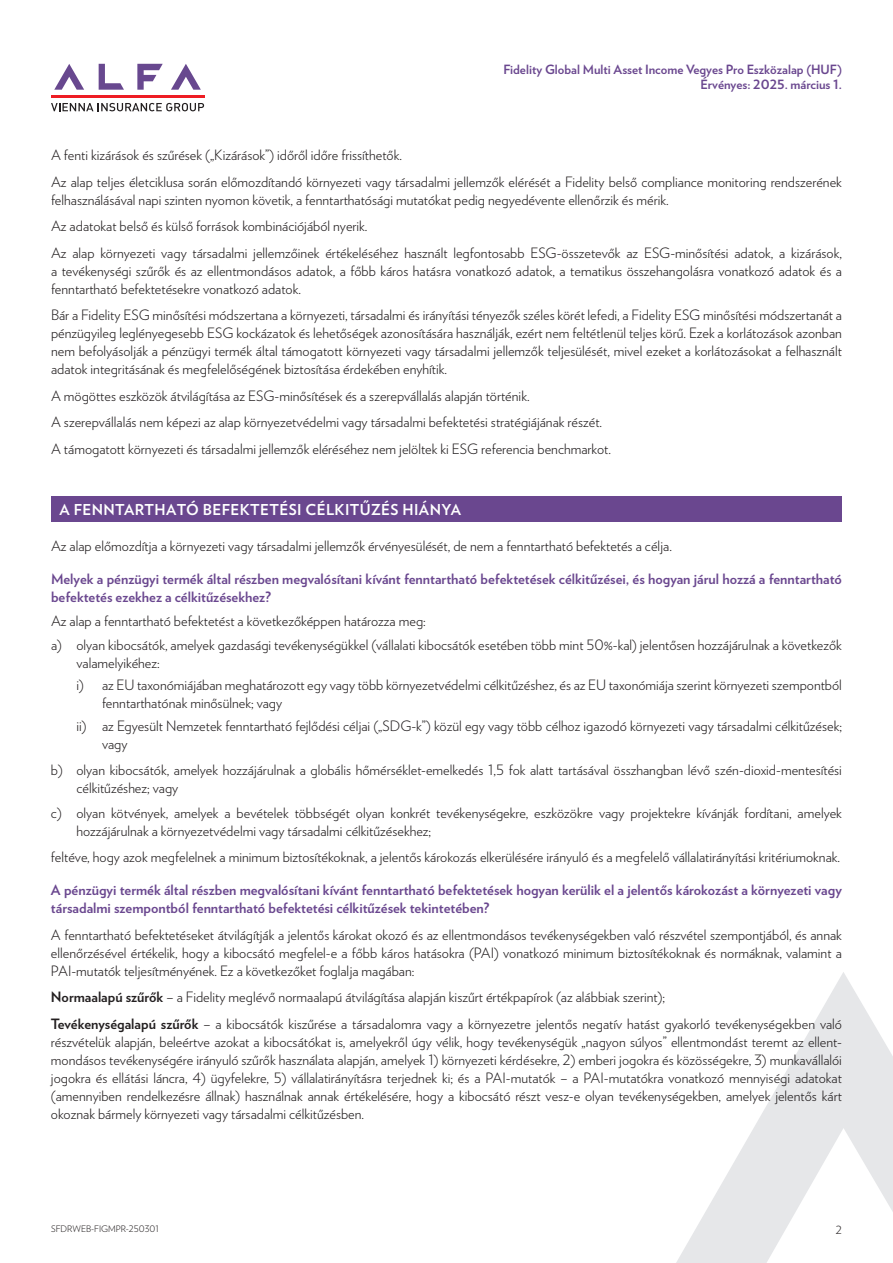
<style>
.page{position:relative;width:893px;height:1263px;background:#fff}
.page>*{position:absolute;margin:0;border:0;box-sizing:border-box;transform-origin:0 0}
.t1{font:700 15px "Verlag";letter-spacing:.025em;color:#fff}
.t2{font:300 14.25px/18px "Verlag";color:#231f20}
.t3{font:700 14.25px/18px "Verlag";color:#6a478f}
.t4{font:700 12.75px/15px "Verlag";color:#6a478f;text-align:right}
.t5{font:300 11.25px "Verlag";color:#231f20}
.t6{font:300 9px "Verlag";color:#231f20}
.s1{font-weight:700}
</style>
<div class="page">
<svg style="left:171px;top:64px;width:30px;height:26px"></svg>
<svg style="left:137px;top:64px;width:26px;height:26px"></svg>
<svg style="left:99px;top:64px;width:25px;height:26px"></svg>
<svg style="left:54px;top:64px;width:30px;height:26px"></svg>
<hr style="left:51px;top:95px;width:153px;height:3px;background:#ee1d23">
<svg style="left:51px;top:103px;width:153px;height:8px"></svg>
<svg style="left:676px;top:972px;width:217px;height:291px"></svg>
<div style="left:51px;top:496px;width:791px;height:25px;background:#6a478f"></div>
<p class="t4" style="left:503px;top:61px;width:340px">Fidelity Global Multi Asset Income Vegyes Pro Eszközalap (HUF)<br>Érvényes: 2025. március 1.</p>
<p class="t2" style="left:51px;top:141px;width:792px;line-height:26.5px">A fenti kizárások és szűrések („Kizárások”) időről időre frissíthetők.<br>Az alap teljes életciklusa során előmozdítandó környezeti vagy társadalmi jellemzők elérését a Fidelity belső compliance monitoring rendszerének</p>
<p class="t2" style="left:51px;top:186px;width:792px;line-height:26.5px">felhasználásával napi szinten nyomon követik, a fenntarthatósági mutatókat pedig negyedévente ellenőrzik és mérik.<br>Az adatokat belső és külső források kombinációjából nyerik.<br>Az alap környezeti vagy társadalmi jellemzőinek értékeléséhez használt legfontosabb ESG-összetevők az ESG-minősítési adatok, a kizárások,</p>
<p class="t2" style="left:51px;top:261px;width:792px">a tevékenységi szűrők és az ellentmondásos adatok, a főbb káros hatásra vonatkozó adatok, a tematikus összehangolásra vonatkozó adatok és a fenntartható befektetésekre vonatkozó adatok.</p>
<p class="t2" style="left:51px;top:305px;width:792px;text-align:justify">Bár a Fidelity ESG minősítési módszertana a környezeti, társadalmi és irányítási tényezők széles körét lefedi, a Fidelity ESG minősítési módszertanát a pénzügyileg leglényegesebb ESG kockázatok és lehetőségek azonosítására használják, ezért nem feltétlenül teljes körű. Ezek a korlátozások azonban nem befolyásolják a pénzügyi termék által támogatott környezeti vagy társadalmi jellemzők teljesülését, mivel ezeket a korlátozásokat a felhasznált adatok integritásának és megfelelőségének biztosítása érdekében enyhítik.</p>
<p class="t2" style="left:51px;top:382px;width:561px;line-height:26.5px">A mögöttes eszközök átvilágítása az ESG-minősítések és a szerepvállalás alapján történik.<br>A szerepvállalás nem képezi az alap környezetvédelmi vagy társadalmi befektetési stratégiájának részét.<br>A támogatott környezeti és társadalmi jellemzők eléréséhez nem jelöltek ki ESG referencia benchmarkot.</p>
<p class="t1" style="left:60px;top:497px;width:403px">A FENNTARTHATÓ BEFEKTETÉSI CÉLKITŰZÉS HIÁNYA</p>
<p class="t2" style="left:51px;top:536px;width:622px">Az alap előmozdítja a környezeti vagy társadalmi jellemzők érvényesülését, de nem a fenntartható befektetés a célja.</p>
<p class="t3" style="left:51px;top:569px;width:792px">Melyek a pénzügyi termék által részben megvalósítani kívánt fenntartható befektetések célkitűzései, és hogyan járul hozzá a fenntartható befektetés ezekhez a célkitűzésekhez?</p>
<p class="t2" style="left:51px;top:608px;width:792px;line-height:24.5px">Az alap a fenntartható befektetést a következőképpen határozza meg:<br>a) olyan kibocsátók, amelyek gazdasági tevékenységükkel (vállalati kibocsátók esetében több mint 50%-kal) jelentősen hozzájárulnak a következők</p>
<p class="t2" style="left:77px;top:651px;width:767px;line-height:22.2px">valamelyikéhez:<br>i) az EU taxonómiájában meghatározott egy vagy több környezetvédelmi célkitűzéshez, és az EU taxonómiája szerint környezeti szempontból</p>
<p class="t2" style="left:77px;top:691px;width:767px;line-height:22.2px;text-indent:26px">fenntarthatónak minősülnek; vagy<br>ii) az Egyesült Nemzetek fenntartható fejlődési céljai („SDG-k”) közül egy vagy több célhoz igazodó környezeti vagy társadalmi célkitűzések;</p>
<p class="t2" style="left:51px;top:729px;width:792px;line-height:26.5px;text-indent:51px">vagy<br>b) olyan kibocsátók, amelyek hozzájárulnak a globális hőmérséklet-emelkedés 1,5 fok alatt tartásával összhangban lévő szén-dioxid-mentesítési</p>
<p class="t2" style="left:51px;top:775px;width:792px;line-height:24.5px;text-indent:26px">célkitűzéshez; vagy<br>c) olyan kötvények, amelyek a bevételek többségét olyan konkrét tevékenységekre, eszközökre vagy projektekre kívánják fordítani, amelyek</p>
<p class="t2" style="left:51px;top:816px;width:791px;line-height:26.5px;text-indent:26px">hozzájárulnak a környezetvédelmi vagy társadalmi célkitűzésekhez;<br>feltéve, hogy azok megfelelnek a minimum biztosítékoknak, a jelentős károkozás elkerülésére irányuló és a megfelelő vállalatirányítási kritériumoknak.</p>
<p class="t3" style="left:51px;top:880px;width:792px">A pénzügyi termék által részben megvalósítani kívánt fenntartható befektetések hogyan kerülik el a jelentős károkozást a környezeti vagy társadalmi szempontból fenntartható befektetési célkitűzések tekintetében?</p>
<p class="t2" style="left:51px;top:925px;width:792px;text-align:justify">A fenntartható befektetéseket átvilágítják a jelentős károkat okozó és az ellentmondásos tevékenységekben való részvétel szempontjából, és annak ellenőrzésével értékelik, hogy a kibocsátó megfelel-e a főbb káros hatásokra (PAI) vonatkozó minimum biztosítékoknak és normáknak, valamint a PAI-mutatók teljesítményének. Ez a következőket foglalja magában:</p>
<p class="t2" style="left:51px;top:983px;width:792px;line-height:26.5px"><span class="s1">Normaalapú szűrők</span> – a Fidelity meglévő normaalapú átvilágítása alapján kiszűrt értékpapírok (az alábbiak szerint);<br><span class="s1">Tevékenységalapú szűrők</span> – a kibocsátók kiszűrése a társadalomra vagy a környezetre jelentős negatív hatást gyakorló tevékenységekben való</p>
<p class="t2" style="left:51px;top:1032px;width:792px;text-align:justify">részvételük alapján, beleértve azokat a kibocsátókat is, amelyekről úgy vélik, hogy tevékenységük „nagyon súlyos” ellentmondást teremt az ellent&shy;mondásos tevékenységére irányuló szűrők használata alapján, amelyek 1) környezeti kérdésekre, 2) emberi jogokra és közösségekre, 3) munkavállalói jogokra és ellátási láncra, 4) ügyfelekre, 5) vállalatirányításra terjednek ki; és a PAI-mutatók – a PAI-mutatókra vonatkozó mennyiségi adatokat (amennyiben rendelkezésre állnak) használnak annak értékelésére, hogy a kibocsátó részt vesz-e olyan tevékenységekben, amelyek jelentős kárt okoznak bármely környezeti vagy társadalmi célkitűzésben.</p>
<p class="t6" style="left:51px;top:1222px;width:109px">SFDRWEB-FIGMPR-250301</p>
<p class="t5" style="left:836px;top:1221px;width:8px">2</p>
</div>
